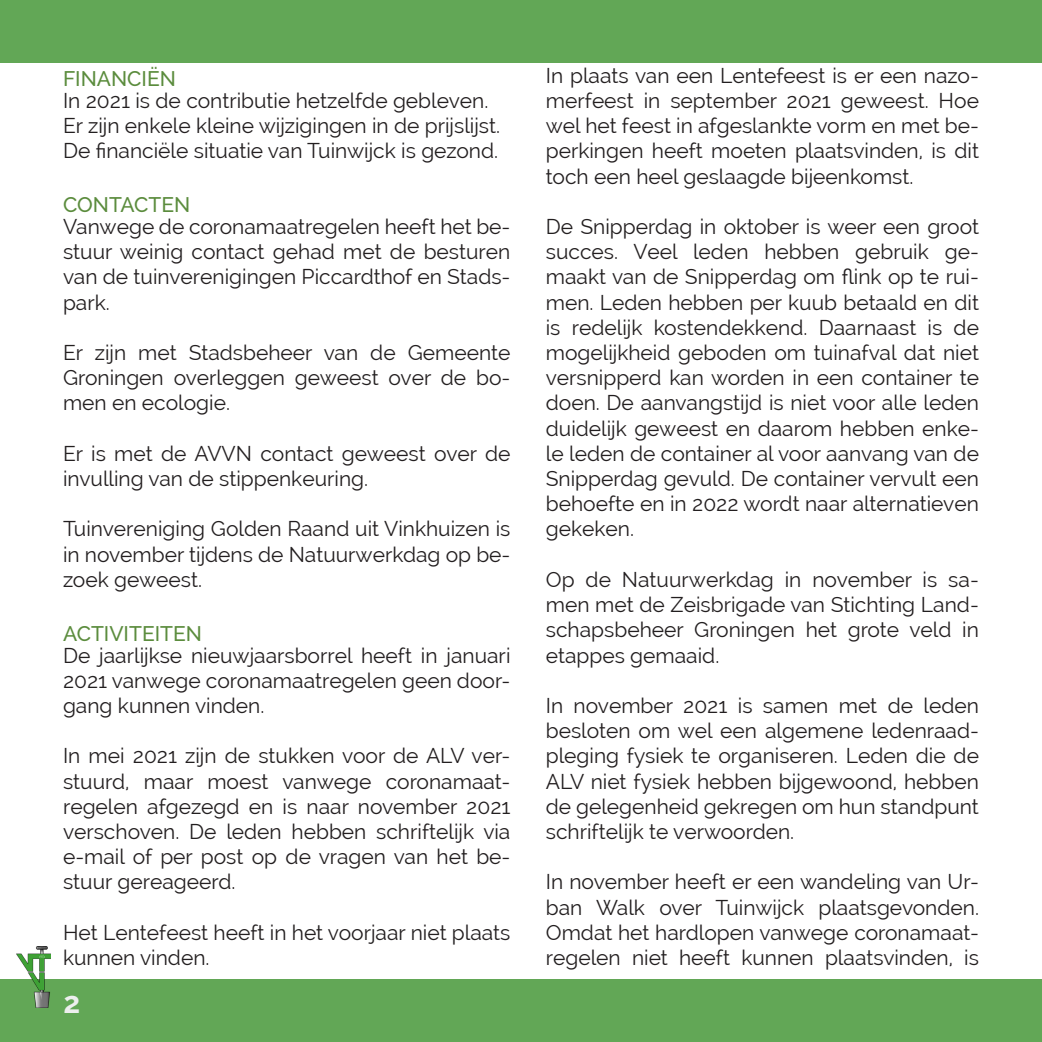
<style>
.page{position:relative;width:1042px;height:1042px;background:#fff}
.page>*{position:absolute;margin:0;border:0;box-sizing:border-box;transform-origin:0 0}
.t1{font:700 29.75px "Raleway";color:#edefee}
.t2{font:21px/25.2px "Raleway";color:#231f20;text-align:justify}
.Subkop_jaar{font:500 21px "Raleway";color:#5b8c3d}
</style>
<div class="page">
<div style="left:0;top:0;width:1042px;height:63px;background:#62a756"></div>
<div style="left:0;top:979px;width:1042px;height:63px;background:#62a756"></div>
<img style="left:17px;top:947px;width:33px;height:60px">
<p class="Subkop_jaar" style="left:63px;top:67px;width:114px">FINANCIËN</p>
<p class="t2" style="left:63px;top:88px;width:427px">In 2021 is de contributie hetzelfde gebleven.</p>
<p class="t2" style="left:63px;top:113px;width:438px">Er zijn enkele kleine wijzigingen in de prijslijst.</p>
<p class="t2" style="left:63px;top:138px;width:436px">De financiële situatie van Tuinwijck is gezond.</p>
<p class="Subkop_jaar" style="left:63px;top:193px;width:129px">CONTACTEN</p>
<p class="t2" style="left:63px;top:214px;width:449px">Vanwege de coronamaatregelen heeft het be&shy;stuur weinig contact gehad met de besturen van de tuinverenigingen Piccardthof en Stads&shy;park.</p>
<p class="t2" style="left:63px;top:340px;width:449px">Er zijn met Stadsbeheer van de Gemeente Groningen overleggen geweest over de bo&shy;men en ecologie.</p>
<p class="t2" style="left:63px;top:441px;width:449px">Er is met de AVVN contact geweest over de invulling van de stippenkeuring.</p>
<p class="t2" style="left:63px;top:516px;width:449px">Tuinvereniging Golden Raand uit Vinkhuizen is in november tijdens de Natuurwerkdag op be&shy;zoek geweest.</p>
<p class="Subkop_jaar" style="left:63px;top:621px;width:140px">ACTIVITEITEN</p>
<p class="t2" style="left:63px;top:642px;width:449px">De jaarlijkse nieuwjaarsborrel heeft in januari 2021 vanwege coronamaatregelen geen door&shy;gang kunnen vinden.</p>
<p class="t2" style="left:63px;top:743px;width:449px">In mei 2021 zijn de stukken voor de ALV ver&shy;stuurd, maar moest vanwege coronamaat&shy;regelen afgezegd en is naar november 2021 verschoven. De leden hebben schriftelijk via e-mail of per post op de vragen van het be&shy;stuur gereageerd.</p>
<p class="t2" style="left:63px;top:919px;width:449px">Het Lentefeest heeft in het voorjaar niet plaats kunnen vinden.</p>
<h1 class="t1" style="left:64px;top:985px;width:18px">2</h1>
<p class="t2" style="left:546px;top:63px;width:435px">In plaats van een Lentefeest is er een nazo&shy;merfeest in september 2021 geweest. Hoe wel het feest in afgeslankte vorm en met be&shy;perkingen heeft moeten plaatsvinden, is dit toch een heel geslaagde bijeenkomst.</p>
<p class="t2" style="left:546px;top:214px;width:435px">De Snipperdag in oktober is weer een groot succes. Veel leden hebben gebruik ge&shy;maakt van de Snipperdag om flink op te rui&shy;men. Leden hebben per kuub betaald en dit is redelijk kostendekkend. Daarnaast is de mogelijkheid geboden om tuinafval dat niet versnipperd kan worden in een container te doen. De aanvangstijd is niet voor alle leden duidelijk geweest en daarom hebben enke&shy;le leden de container al voor aanvang van de Snipperdag gevuld. De container vervult een behoefte en in 2022 wordt naar alternatieven gekeken.</p>
<p class="t2" style="left:546px;top:567px;width:435px">Op de Natuurwerkdag in november is sa&shy;men met de Zeisbrigade van Stichting Land&shy;schapsbeheer Groningen het grote veld in etappes gemaaid.</p>
<p class="t2" style="left:546px;top:693px;width:435px">In november 2021 is samen met de leden besloten om wel een algemene ledenraad&shy;pleging fysiek te organiseren. Leden die de ALV niet fysiek hebben bijgewoond, hebben de gelegenheid gekregen om hun standpunt schriftelijk te verwoorden.</p>
<p class="t2" style="left:546px;top:869px;width:435px">In november heeft er een wandeling van Ur&shy;ban Walk over Tuinwijck plaatsgevonden.<br>Omdat het hardlopen vanwege coronamaat&shy;regelen niet heeft kunnen plaatsvinden, is</p>
</div>
